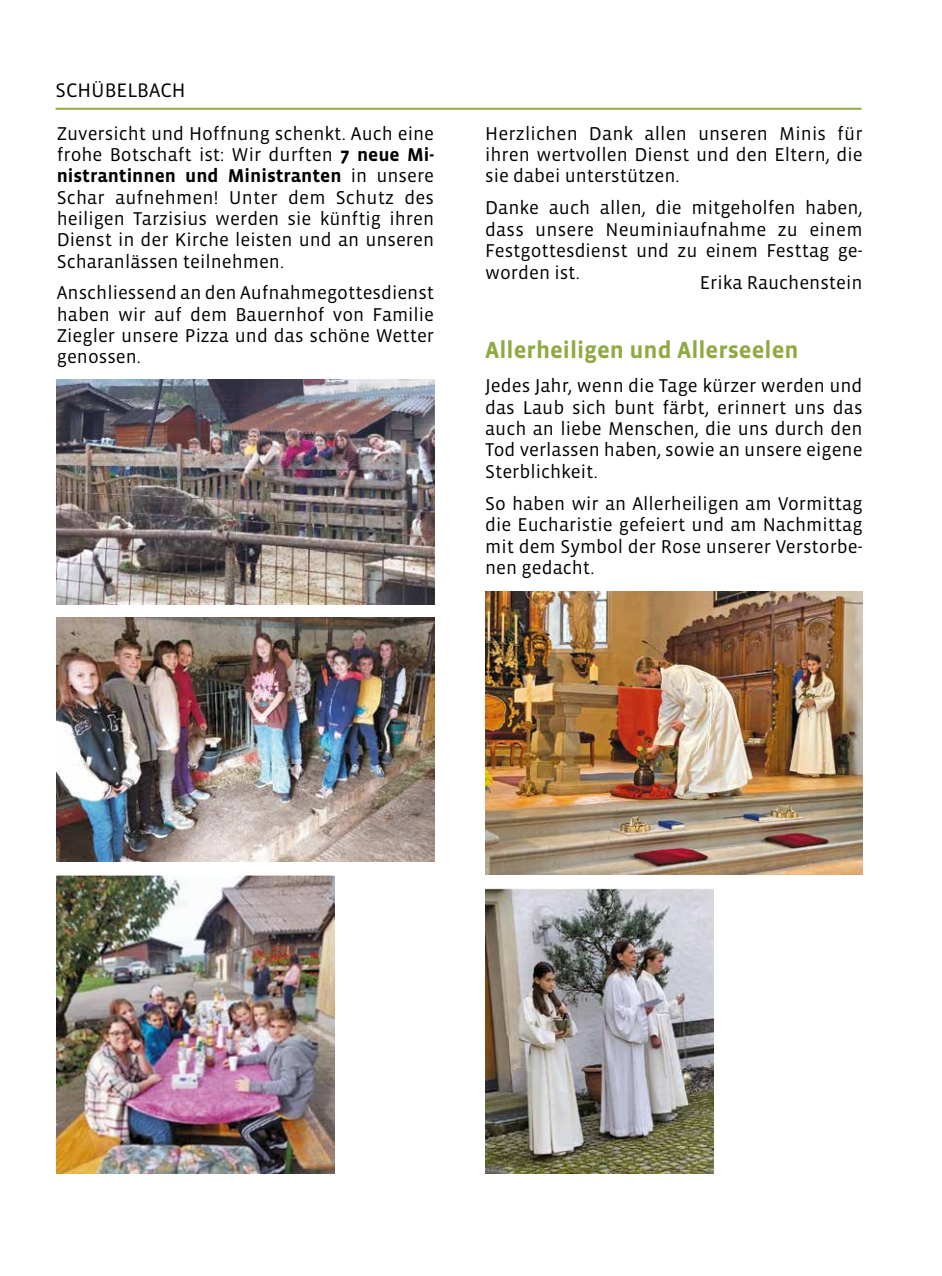
<style>
.page{position:relative;width:942px;height:1276px;background:#fff}
.page>*{position:absolute;margin:0;border:0;box-sizing:border-box;transform-origin:0 0}
.t1{font:700 24px "Vista Sans";color:#8eaa41}
.t2{font:20px "Vista Sans";color:#000}
.t3{font:19px/21.4px "Vista Sans";color:#000;text-align:justify}
.s1{font-weight:700}
</style>
<div class="page">
<hr style="left:56px;top:108px;width:805px;height:2px;background:#8eaa41">
<img style="left:57px;top:380px;width:377px;height:224px">
<img style="left:57px;top:617px;width:377px;height:244px">
<img style="left:57px;top:875px;width:277px;height:298px">
<img style="left:485px;top:591px;width:377px;height:283px">
<img style="left:485px;top:889px;width:228px;height:284px">
<p class="t2" style="left:56px;top:80px;width:131px">SCHÜBELBACH</p>
<p class="t3" style="left:57px;top:123px;width:379px;text-align:left">Zuversicht und Hoffnung schenkt. Auch eine frohe Botschaft ist: Wir durften <span class="s1">7 neue Mi-- nistrantinnen und Ministranten</span> in unsere Schar aufnehmen! Unter dem Schutz des heiligen Tarzisius werden sie künftig ihren Dienst in der Kirche leisten und an unseren Scharanlässen teilnehmen.</p>
<p class="t3" style="left:57px;top:282px;width:379px">Anschliessend an den Aufnahmegottesdienst haben wir auf dem Bauernhof von Familie Ziegler unsere Pizza und das schöne Wetter genossen.</p>
<p class="t3" style="left:485px;top:123px;width:379px">Herzlichen Dank allen unseren Minis für ihren wertvollen Dienst und den Eltern, die sie dabei unterstützen.</p>
<p class="t3" style="left:485px;top:198px;width:379px;text-align:left">Danke auch allen, die mitgeholfen haben, dass unsere Neuminiaufnahme zu einem Festgottesdienst und zu einem Festtag ge-- worden ist.</p>
<p class="t3" style="left:699px;top:272px;width:164px">Erika Rauchenstein</p>
<p class="t1" style="left:485px;top:338px;width:315px">Allerheiligen und Allerseelen</p>
<p class="t3" style="left:485px;top:375px;width:379px">Jedes Jahr, wenn die Tage kürzer werden und das Laub sich bunt färbt, erinnert uns das auch an liebe Menschen, die uns durch den Tod verlassen haben, sowie an unsere eigene Sterblichkeit.</p>
<p class="t3" style="left:485px;top:493px;width:379px">So haben wir an Allerheiligen am Vormittag die Eucharistie gefeiert und am Nachmittag mit dem Symbol der Rose unserer Verstorbe&shy;nen gedacht.</p>
</div>
